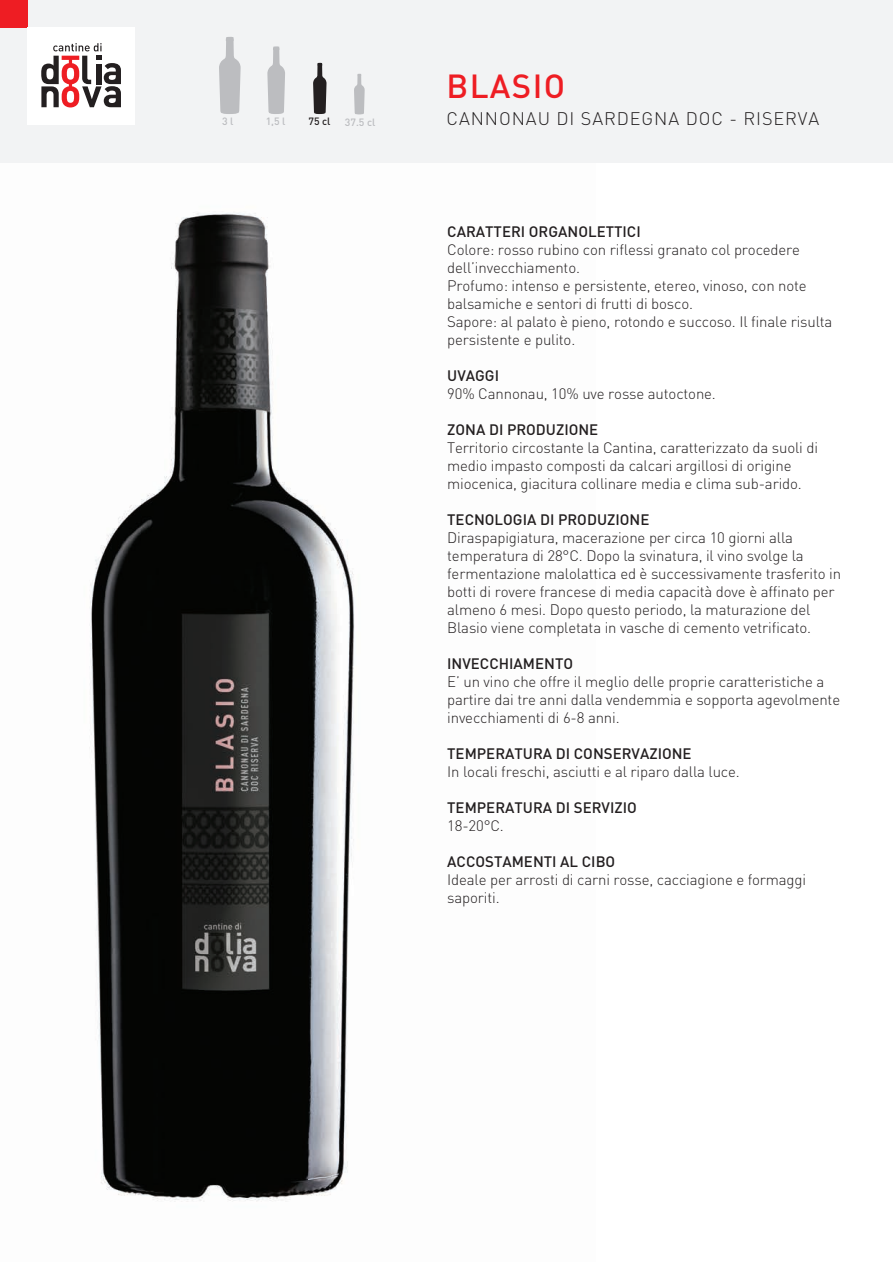
<style>
.page{position:relative;width:893px;height:1263px;background:#fff}
.page>*{position:absolute;margin:0;border:0;box-sizing:border-box;transform-origin:0 0}
.t1{font:500 33px "DIN Pro";letter-spacing:.04em;color:#ee1d23}
.t2{font:300 18px "DIN Pro";letter-spacing:.05em;color:#231f20}
.t3{font:300 15px/18px "DIN Pro";letter-spacing:-.01em;color:#231f20}
.t4{font:500 15px "DIN Pro";color:#231f20}
.t5{font:500 10.5px "DIN Pro";color:#bcbdc0}
.t6{font:500 10.5px "DIN Pro";color:#231f20}
</style>
<div class="page">
<img style="left:0;top:162px;width:595px;height:1040px">
<div style="left:0;top:0;width:893px;height:162px;background:#f2f3f4"></div>
<div style="left:0;top:0;width:27px;height:27px;background:#ee1d23"></div>
<div style="left:27px;top:27px;width:108px;height:98px;background:#fff"></div>
<svg style="left:41px;top:43px;width:80px;height:64px"></svg>
<svg style="left:313px;top:63px;width:13px;height:51px"></svg>
<svg style="left:267px;top:46px;width:18px;height:68px"></svg>
<svg style="left:219px;top:37px;width:22px;height:77px"></svg>
<svg style="left:354px;top:74px;width:11px;height:40px"></svg>
<h1 class="t1" style="left:446px;top:64px;width:120px">BLASIO</h1>
<p class="t5" style="left:222px;top:114px;width:13px">3 l</p>
<p class="t5" style="left:266px;top:114px;width:21px">1,5 l</p>
<p class="t6" style="left:309px;top:114px;width:24px">75 cl</p>
<p class="t5" style="left:345px;top:115px;width:32px">37,5 cl</p>
<p class="t2" style="left:446px;top:106px;width:374px">CANNONAU DI SARDEGNA DOC - RISERVA</p>
<p class="t4" style="left:447px;top:221px;width:195px">CARATTERI ORGANOLETTICI</p>
<p class="t3" style="left:447px;top:240px;width:387px">Colore: rosso rubino con riflessi granato col procedere dell’invecchiamento.<br>Profumo: intenso e persistente, etereo, vinoso, con note balsamiche e sentori di frutti di bosco.<br>Sapore: al palato è pieno, rotondo e succoso. Il finale risulta persistente e pulito.</p>
<p class="t4" style="left:447px;top:365px;width:53px">UVAGGI</p>
<p class="t3" style="left:447px;top:384px;width:270px">90% Cannonau, 10% uve rosse autoctone.</p>
<p class="t4" style="left:447px;top:419px;width:153px">ZONA DI PRODUZIONE</p>
<p class="t3" style="left:447px;top:438px;width:372px">Territorio circostante la Cantina, caratterizzato da suoli di medio impasto composti da calcari argillosi di origine miocenica, giacitura collinare media e clima sub-arido.</p>
<p class="t4" style="left:447px;top:509px;width:204px">TECNOLOGIA DI PRODUZIONE</p>
<p class="t3" style="left:447px;top:528px;width:395px">Diraspapigiatura, macerazione per circa 10 giorni alla temperatura di 28°C. Dopo la svinatura, il vino svolge la fermentazione malolattica ed è successivamente trasferito in botti di rovere francese di media capacità dove è affinato per almeno 6 mesi. Dopo questo periodo, la maturazione del Blasio viene completata in vasche di cemento vetrificato.</p>
<p class="t4" style="left:447px;top:653px;width:127px">INVECCHIAMENTO</p>
<p class="t3" style="left:447px;top:672px;width:394px">E’ un vino che offre il meglio delle proprie caratteristiche a partire dai tre anni dalla vendemmia e sopporta agevolmente invecchiamenti di 6-8 anni.</p>
<p class="t4" style="left:447px;top:743px;width:246px">TEMPERATURA DI CONSERVAZIONE</p>
<p class="t3" style="left:447px;top:762px;width:294px">In locali freschi, asciutti e al riparo dalla luce.</p>
<p class="t4" style="left:447px;top:797px;width:191px">TEMPERATURA DI SERVIZIO</p>
<p class="t3" style="left:447px;top:816px;width:58px">18-20°C.</p>
<p class="t4" style="left:447px;top:851px;width:170px">ACCOSTAMENTI AL CIBO</p>
<p class="t3" style="left:447px;top:870px;width:360px">Ideale per arrosti di carni rosse, cacciagione e formaggi saporiti.</p>
</div>
